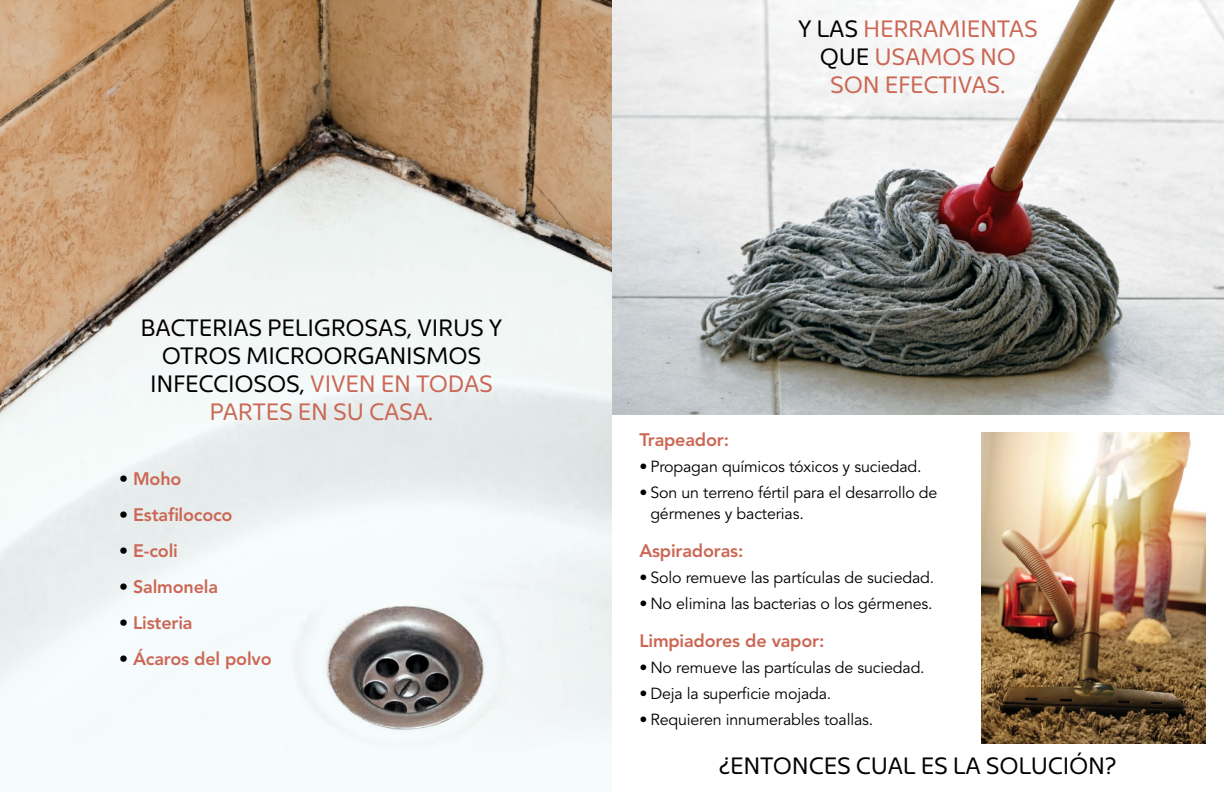
<style>
.page{position:relative;width:1224px;height:792px;background:#fff}
.page>*{position:absolute;margin:0;border:0;box-sizing:border-box;transform-origin:0 0}
.t1{font:24px/28px "Kyrial Sans Pro";letter-spacing:-.01em;color:#000;text-align:center}
.t2{font:24px/28px "Kyrial Sans Pro";letter-spacing:-.01em;color:#cb6754;text-align:center}
.t3{font:800 18px "Avenir";letter-spacing:-.01em;color:#cb6754}
.t4{font:16px/21px "Avenir";letter-spacing:-.01em;color:#000}
.s1{color:#cb6754}
.s2{color:#000}
</style>
<div class="page">
<img style="left:612px;top:0;width:612px;height:415px">
<img style="left:0;top:0;width:612px;height:792px">
<img style="left:982px;top:433px;width:224px;height:310px">
<h1 class="t1" style="left:141px;top:313px;width:363px">BACTERIAS PELIGROSAS, VIRUS Y<br>OTROS MICROORGANISMOS<br>INFECCIOSOS, <span class="s1">VIVEN EN TODAS<br>PARTES EN SU CASA.</span></h1>
<p class="t3" style="left:119px;top:468px;width:64px"><span class="s2">•</span> Moho</p>
<p class="t3" style="left:119px;top:504px;width:115px"><span class="s2">•</span> Estafilococo</p>
<p class="t3" style="left:119px;top:540px;width:60px"><span class="s2">•</span> E-coli</p>
<p class="t3" style="left:119px;top:576px;width:100px"><span class="s2">•</span> Salmonela</p>
<p class="t3" style="left:119px;top:612px;width:75px"><span class="s2">•</span> Listeria</p>
<p class="t3" style="left:119px;top:648px;width:154px"><span class="s2">•</span> Ácaros del polvo</p>
<h1 class="t2" style="left:798px;top:14px;width:241px"><span class="s2">Y LAS</span> HERRAMIENTAS<br><span class="s2">QUE</span> USAMOS NO<br>SON EFECTIVAS.</h1>
<p class="t3" style="left:639px;top:429px;width:91px">Trapeador:</p>
<p class="t4" style="left:639px;top:457px;width:284px">• Propagan químicos tóxicos y suciedad.</p>
<p class="t4" style="left:650px;top:483px;width:289px;text-indent:-11px">• Son un terreno fértil para el desarrollo de gérmenes y bacterias.</p>
<p class="t3" style="left:639px;top:540px;width:106px">Aspiradoras:</p>
<p class="t4" style="left:639px;top:568px;width:296px">• Solo remueve las partículas de suciedad.</p>
<p class="t4" style="left:639px;top:594px;width:295px">• No elimina las bacterias o los gérmenes.</p>
<p class="t3" style="left:639px;top:630px;width:187px">Limpiadores de vapor:</p>
<p class="t4" style="left:639px;top:658px;width:287px">• No remueve las partículas de suciedad.</p>
<p class="t4" style="left:639px;top:684px;width:194px">• Deja la superficie mojada.</p>
<p class="t4" style="left:639px;top:710px;width:236px">• Requieren innumerables toallas.</p>
<h1 class="t1" style="left:719px;top:750px;width:399px">¿ENTONCES CUAL ES LA SOLUCIÓN?</h1>
</div>
